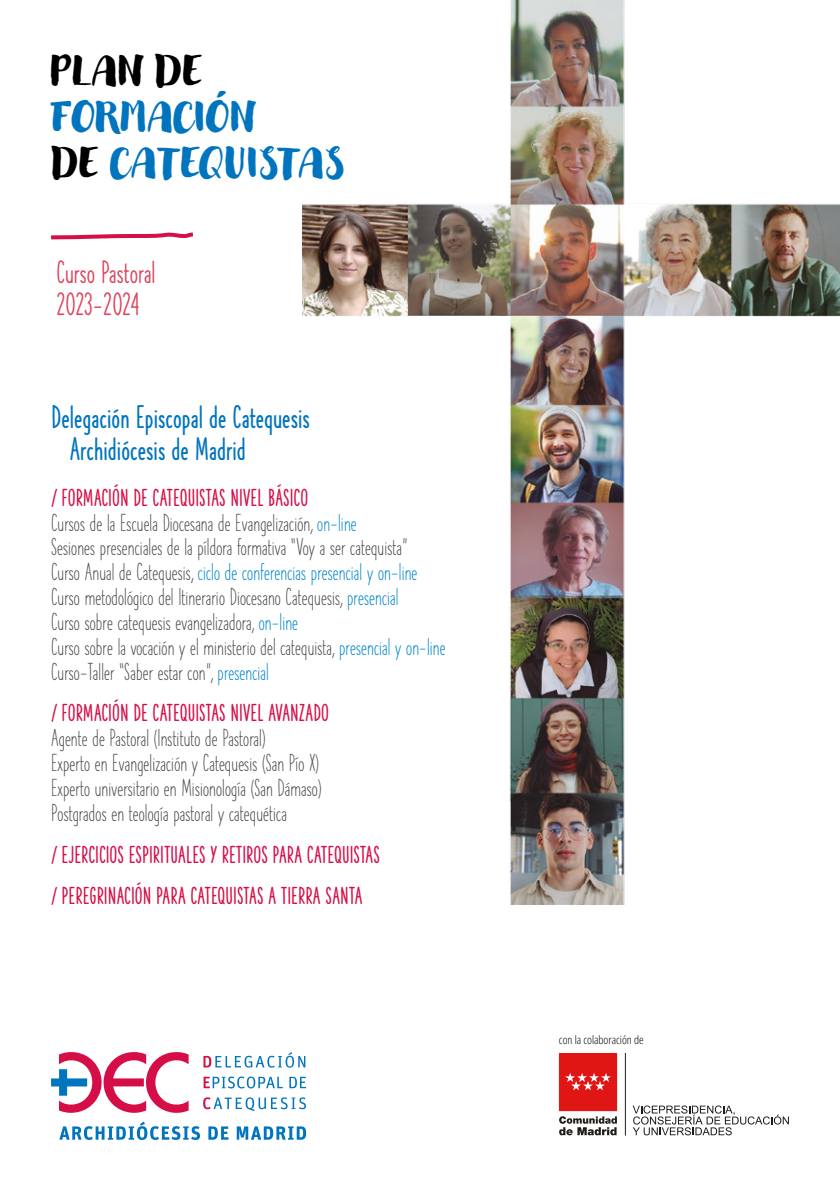
<style>
.page{position:relative;width:840px;height:1191px;background:#fff}
.page>*{position:absolute;margin:0;border:0;box-sizing:border-box;transform-origin:0 0}
.t1{font:37.4px/46px "Modern Love";color:#0075be}
.t2{font:37.4px "Modern Love";color:#000}
.t3{font:30.6px/32.2px "The Hand Extrablack";color:#0075be}
.t4{font:900 30px/32px "The Hand";color:#dc435c}
.t5{font:700 23px/24.8px "The Hand";color:#4a4a49}
.t6{font:23px/41.8px "The Hand Extrablack";color:#d60e47}
.t7{font:300 11.6px "Open Sans Condensed";color:#000}
.s1{color:#000}
.s2{color:#0086c9}
</style>
<div class="page">
<img style="left:302px;top:0;width:537px;height:904px">
<div style="left:559px;top:1053px;width:57px;height:57px;background:#e01615"></div>
<div style="left:558px;top:1053px;width:58px;height:58px;border:1px solid #e11815"></div>
<svg style="left:565px;top:1073px;width:45px;height:17px"></svg>
<svg style="left:559px;top:1116px;width:57px;height:19px"></svg>
<hr style="left:624px;top:1053px;width:1px;height:82px;background:#201d19">
<svg style="left:632px;top:1105px;width:156px;height:30px"></svg>
<svg style="left:59px;top:1121px;width:141px;height:19px"></svg>
<svg style="left:208px;top:1126px;width:20px;height:13px"></svg>
<svg style="left:236px;top:1126px;width:70px;height:13px"></svg>
<svg style="left:203px;top:1052px;width:102px;height:15px"></svg>
<svg style="left:203px;top:1076px;width:79px;height:12px"></svg>
<svg style="left:289px;top:1076px;width:17px;height:12px"></svg>
<svg style="left:203px;top:1097px;width:103px;height:14px"></svg>
<svg style="left:51px;top:1052px;width:137px;height:61px"></svg>
<svg style="left:51px;top:232px;width:142px;height:8px"></svg>
<hr style="left:839px;top:458px;width:1px;height:52px;background:#0075be">
<h1 class="t2" style="left:51px;top:50px;width:153px">PLAN DE</h1>
<h1 class="t1" style="left:51px;top:95px;width:296px">FORMACIÓN<br><span class="s1">DE</span> CATEQUISTAS</h1>
<h3 class="t4" style="left:56px;top:256px;width:100px">Curso Pastoral<br>2023-2024</h3>
<h2 class="t3" style="left:69px;top:401px;width:242px;text-indent:-18px">Delegación Episcopal de Catequesis<br>Archidiócesis de Madrid</h2>
<p class="t6" style="left:51px;top:476px;width:259px">/ FORMACIÓN DE CATEQUISTAS NIVEL BÁSICO</p>
<p class="t5" style="left:51px;top:510px;width:396px">Cursos de la Escuela Diocesana de Evangelización, <span class="s2">on-line<br></span>Sesiones presenciales de la píldora formativa “Voy a ser catequista”<br>Curso Anual de Catequesis, <span class="s2">ciclo de conferencias presencial y on-line </span>Curso metodológico del Itinerario Diocesano Catequesis, <span class="s2">presencial<br></span>Curso sobre catequesis evangelizadora, <span class="s2">on-line<br></span>Curso sobre la vocación y el ministerio del catequista, <span class="s2">presencial y on-line </span>Curso-Taller “Saber estar con”, <span class="s2">presencial</span></p>
<p class="t6" style="left:51px;top:692px;width:279px">/ FORMACIÓN DE CATEQUISTAS NIVEL AVANZADO</p>
<p class="t5" style="left:51px;top:726px;width:272px">Agente de Pastoral (Instituto de Pastoral)<br>Experto en Evangelización y Catequesis (San Pío X)<br>Experto universitario en Misionología (San Dámaso)<br>Postgrados en teología pastoral y catequética</p>
<p class="t6" style="left:51px;top:833px;width:330px">/ EJERCICIOS ESPIRITUALES Y RETIROS PARA CATEQUISTAS / PEREGRINACIÓN PARA CATEQUISTAS A TIERRA SANTA</p>
<p class="t7" style="left:558px;top:1031px;width:86px">con la colaboración de</p>
</div>
